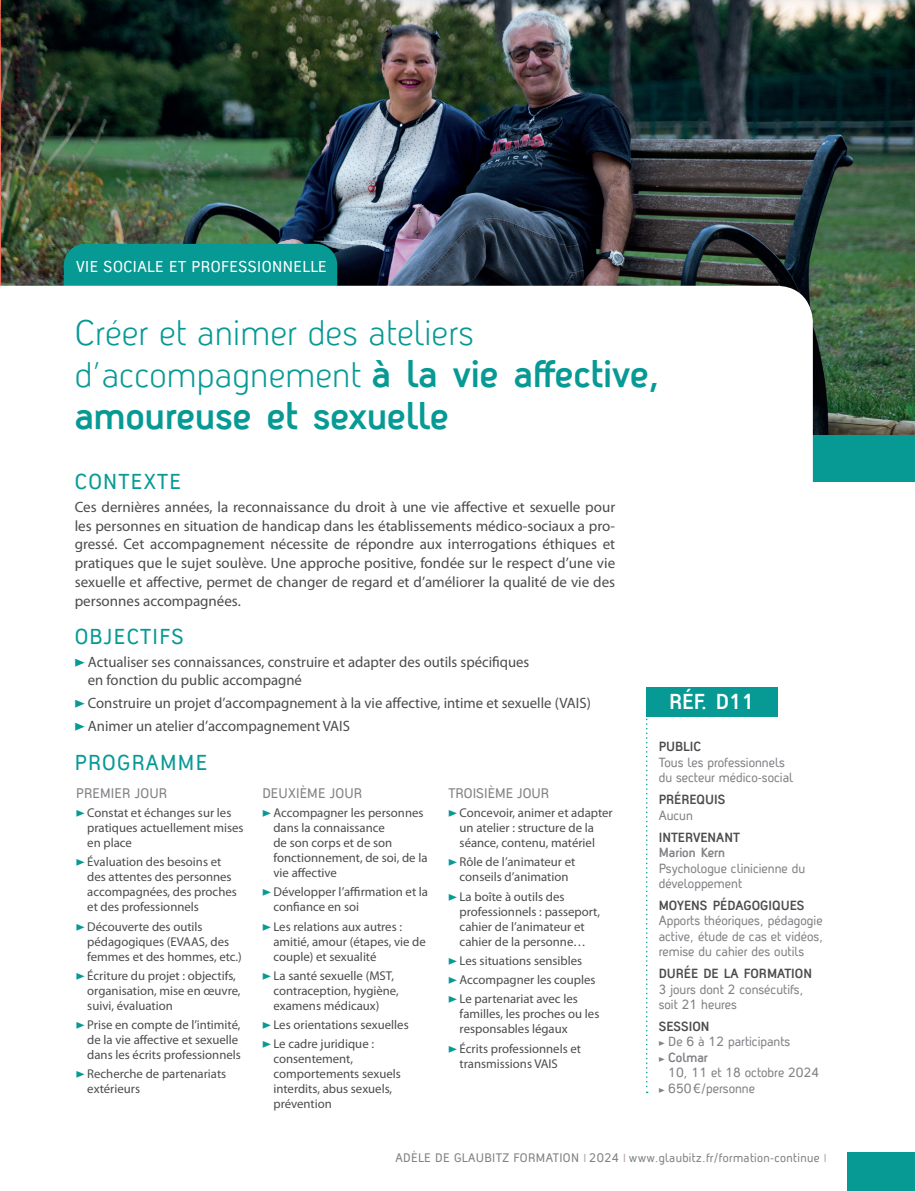
<style>
.page{position:relative;width:915px;height:1191px;background:#fff}
.page>*{position:absolute;margin:0;border:0;box-sizing:border-box;transform-origin:0 0}
.t1{font:700 37.5px "Antagometrica BT";letter-spacing:.005em;color:#079a95}
.t2{font:34.5px/42px "Antagometrica BT Light";letter-spacing:.005em;color:#079a95}
.petit_titre_orange{font:21px "Antagometrica BT";letter-spacing:.06em;color:#079a95}
.t3{font:700 21px "Antagometrica BT";color:#fff}
.t4{font:15.3px "Antagometrica BT";letter-spacing:.03em;color:#fff}
.TEXTE_COURANT{font:15px/18.8px "Myriad Pro";color:#4b4c4d;text-align:justify}
.t5{font:13.5px "Antagometrica BT";letter-spacing:.01em;color:#808285}
.texte_base_infos{font:12.9px/15.5px "Antagometrica BT";color:#808285}
.texte_base_infos-2{font:700 12.9px/15.5px "Antagometrica BT";color:#4b4c4d}
.Texte_programme_3_colo{font:12.75px/15px "Myriad Pro";color:#4b4c4d}
.t6{font:12px "Antagometrica BT";letter-spacing:.03em;color:#808285}
.s1{font-family:"Antagometrica BT";font-weight:700;font-size:37.5px}
.s2{font-family:"The Sans Black Caps";color:#079a95}
.s3{font-weight:700;color:#4b4c4d}
.s4{font-weight:400;color:#808285}
.s5{font-weight:700}
.s6{font-family:"The Sans Black Caps";font-size:9px}
.s7{font-family:"Myriad Pro";color:#b7a9a3}
</style>
<div class="page">
<div style="left:847px;top:1152px;width:67px;height:39px;background:#079a95"></div>
<img style="left:1px;top:0;width:913px;height:435px">
<img style="left:0;top:0;width:1px;height:395px">
<div style="left:64px;top:244px;width:273px;height:42px;background:#079a95"></div>
<div style="left:805px;top:435px;width:109px;height:47px;background:#079a95"></div>
<svg style="left:0;top:286px;width:812px;height:667px"></svg>
<svg style="left:645px;top:716px;width:2px;height:377px"></svg>
<div style="left:645px;top:687px;width:132px;height:29px;background:#079a95"></div>
<p class="t4" style="left:76px;top:258px;width:252px">VIE SOCIALE ET PROFESSIONNELLE</p>
<p class="t2" style="left:75px;top:311px;width:586px">Créer et animer des ateliers d’accompagnement <span class="s1">à la vie affective,</span></p>
<p class="t1" style="left:75px;top:392px;width:375px">amoureuse et sexuelle</p>
<p class="petit_titre_orange" style="left:75px;top:468px;width:108px">CONTEXTE</p>
<p class="TEXTE_COURANT" style="left:75px;top:497px;width:542px">Ces dernières années, la reconnaissance du droit à une vie affective et sexuelle pour les personnes en situation de handicap dans les établissements médico-sociaux a pro&shy;gressé. Cet accompagnement nécessite de répondre aux interrogations éthiques et pratiques que le sujet soulève. Une approche positive, fondée sur le respect d’une vie sexuelle et affective, permet de changer de regard et d’améliorer la qualité de vie des personnes accompagnées.</p>
<p class="petit_titre_orange" style="left:75px;top:623px;width:111px">OBJECTIFS</p>
<p class="TEXTE_COURANT" style="left:88px;top:653px;width:443px;line-height:18px;text-indent:-13px"><span class="s2">&gt;</span> Actualiser ses connaissances, construire et adapter des outils spécifiques en fonction du public accompagné</p>
<p class="TEXTE_COURANT" style="left:75px;top:693px;width:517px"><span class="s2">&gt;</span> Construire un projet d’accompagnement à la vie affective, intime et sexuelle (VAIS)</p>
<p class="TEXTE_COURANT" style="left:75px;top:716px;width:276px"><span class="s2">&gt;</span> Animer un atelier d’accompagnement VAIS</p>
<p class="petit_titre_orange" style="left:75px;top:750px;width:134px">PROGRAMME</p>
<p class="t5" style="left:76px;top:785px;width:92px">PREMIER JOUR</p>
<p class="Texte_programme_3_colo" style="left:87px;top:805px;width:158px;text-indent:-11px"><span class="s2">&gt;</span> Constat et échanges sur les pratiques actuellement mises en place</p>
<p class="Texte_programme_3_colo" style="left:87px;top:855px;width:151px;text-indent:-11px"><span class="s2">&gt;</span> Évaluation des besoins et des attentes des personnes accompagnées, des proches et des professionnels</p>
<p class="Texte_programme_3_colo" style="left:87px;top:919px;width:156px;text-indent:-11px"><span class="s2">&gt;</span> Découverte des outils pédagogiques (EVAAS, des femmes et des hommes, etc.)</p>
<p class="Texte_programme_3_colo" style="left:87px;top:968px;width:155px;text-indent:-11px"><span class="s2">&gt;</span> Écriture du projet : objectifs, organisation, mise en œuvre, suivi, évaluation</p>
<p class="Texte_programme_3_colo" style="left:87px;top:1017px;width:155px;text-indent:-11px"><span class="s2">&gt;</span> Prise en compte de l’intimité, de la vie affective et sexuelle dans les écrits professionnels</p>
<p class="Texte_programme_3_colo" style="left:87px;top:1067px;width:140px;text-indent:-11px"><span class="s2">&gt;</span> Recherche de partenariats extérieurs</p>
<p class="t5" style="left:262px;top:785px;width:101px">DEUXIÈME JOUR</p>
<p class="Texte_programme_3_colo" style="left:273px;top:805px;width:155px;text-indent:-11px"><span class="s2">&gt;</span> Accompagner les personnes dans la connaissance<br>de son corps et de son fonctionnement, de soi, de la vie affective</p>
<p class="Texte_programme_3_colo" style="left:273px;top:885px;width:156px;text-indent:-11px"><span class="s2">&gt;</span> Développer l’affirmation et la confiance en soi</p>
<p class="Texte_programme_3_colo" style="left:273px;top:919px;width:154px;text-indent:-11px"><span class="s2">&gt;</span> Les relations aux autres : amitié, amour (étapes, vie de couple) et sexualité</p>
<p class="Texte_programme_3_colo" style="left:273px;top:968px;width:127px;text-indent:-11px"><span class="s2">&gt;</span> La santé sexuelle (MST, contraception, hygiène, examens médicaux)</p>
<p class="Texte_programme_3_colo" style="left:262px;top:1017px;width:148px"><span class="s2">&gt;</span> Les orientations sexuelles</p>
<p class="Texte_programme_3_colo" style="left:273px;top:1037px;width:129px;text-indent:-11px"><span class="s2">&gt;</span> Le cadre juridique : consentement, comportements sexuels interdits, abus sexuels, prévention</p>
<p class="t5" style="left:448px;top:785px;width:102px">TROISIÈME JOUR</p>
<p class="Texte_programme_3_colo" style="left:459px;top:805px;width:155px;text-indent:-11px"><span class="s2">&gt;</span> Concevoir, animer et adapter un atelier : structure de la séance, contenu, matériel</p>
<p class="Texte_programme_3_colo" style="left:448px;top:855px;width:128px;text-align:center"><span class="s2">&gt;</span> Rôle de l’animateur et conseils d’animation</p>
<p class="Texte_programme_3_colo" style="left:459px;top:889px;width:142px;text-indent:-11px"><span class="s2">&gt;</span> La boîte à outils des professionnels : passeport, cahier de l’animateur et cahier de la personne…</p>
<p class="Texte_programme_3_colo" style="left:448px;top:953px;width:135px"><span class="s2">&gt;</span> Les situations sensibles</p>
<p class="Texte_programme_3_colo" style="left:448px;top:972px;width:148px"><span class="s2">&gt;</span> Accompagner les couples</p>
<p class="Texte_programme_3_colo" style="left:459px;top:992px;width:141px;text-indent:-11px"><span class="s2">&gt;</span> Le partenariat avec les familles, les proches ou les responsables légaux</p>
<p class="Texte_programme_3_colo" style="left:459px;top:1041px;width:123px;text-indent:-11px"><span class="s2">&gt;</span> Écrits professionnels et transmissions VAIS</p>
<p class="t3" style="left:669px;top:689px;width:87px">RÉF. D11</p>
<p class="texte_base_infos" style="left:658px;top:739px;width:136px"><span class="s3">PUBLIC<br></span>Tous les professionnels du secteur médico-social</p>
<p class="texte_base_infos-2" style="left:658px;top:792px;width:68px">PRÉREQUIS<br><span class="s4">Aucun</span></p>
<p class="texte_base_infos-2" style="left:658px;top:829px;width:83px">INTERVENANT</p>
<p class="texte_base_infos" style="left:658px;top:844px;width:148px"><span class="s5">Marion Kern<br></span>Psychologue clinicienne du développement</p>
<p class="texte_base_infos" style="left:658px;top:897px;width:166px"><span class="s3">MOYENS PÉDAGOGIQUES<br></span>Apports théoriques, pédagogie active, étude de cas et vidéos, remise du cahier des outils</p>
<p class="texte_base_infos" style="left:658px;top:965px;width:155px"><span class="s3">DURÉE DE LA FORMATION<br></span>3 jours dont 2 consécutifs, soit 21 heures</p>
<p class="texte_base_infos" style="left:658px;top:1018px;width:133px"><span class="s3">SESSION<br></span><span class="s6">&gt;</span> De 6 à 12 participants</p>
<p class="texte_base_infos" style="left:668px;top:1049px;width:152px;text-indent:-10px"><span class="s6">&gt;</span> <span class="s5">Colmar<br></span>10, 11 et 18 octobre 2024</p>
<p class="texte_base_infos" style="left:658px;top:1080px;width:98px"><span class="s6">&gt;</span> 650€/personne</p>
<p class="t6" style="left:395px;top:1150px;width:432px">ADÈLE DE GLAUBITZ FORMATION <span class="s7">I</span> 2024 <span class="s7">I</span> www.glaubitz.fr/formation-continue <span class="s7">I</span></p>
</div>
